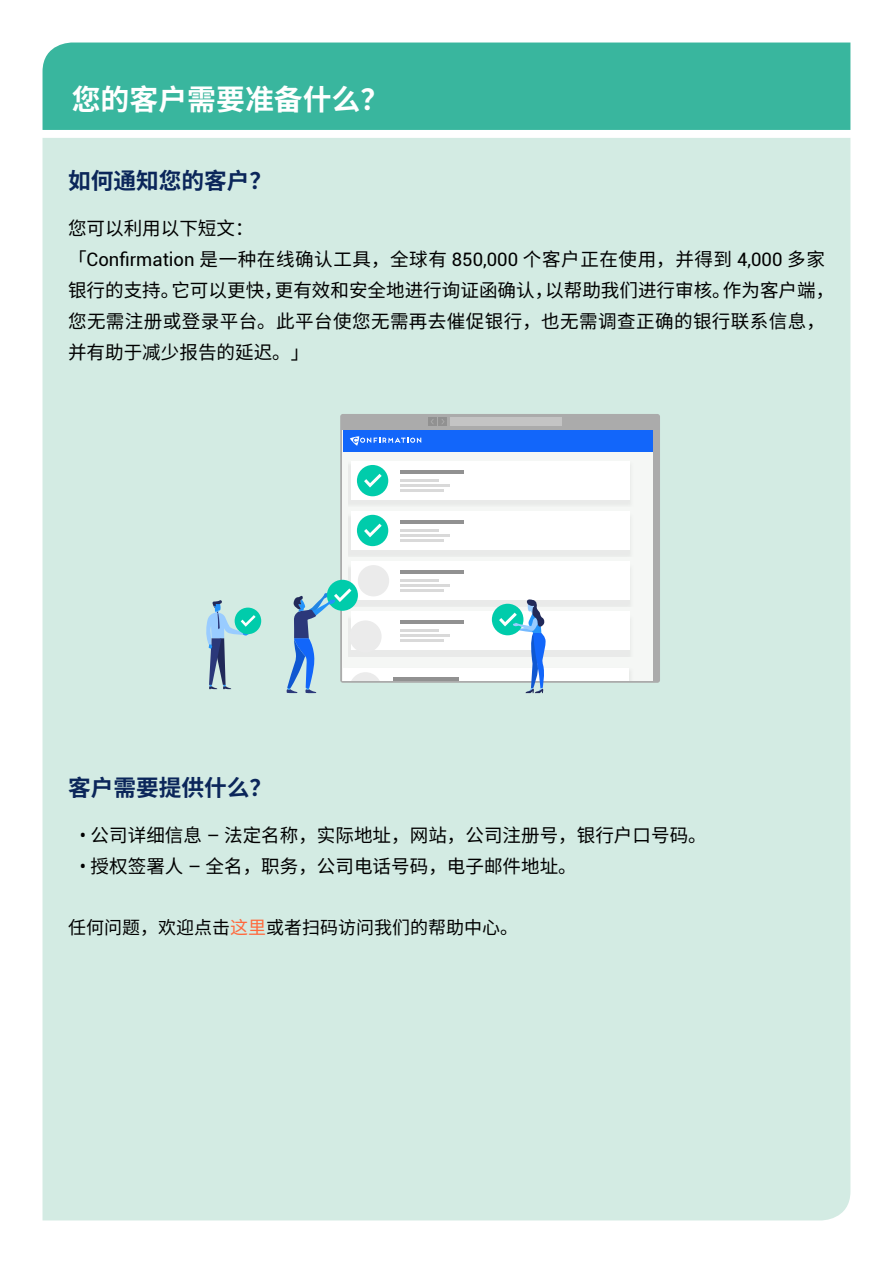
<style>
.page{position:relative;width:893px;height:1263px;background:#fff}
.page>*{position:absolute;margin:0;border:0;box-sizing:border-box;transform-origin:0 0}
.t1{font:700 28.8px "Noto Sans SC";color:#fff}
.t2{font:700 22.65px "Noto Sans SC";color:#0b265a}
.t3{font:18.6px/30.9px "Noto Sans SC";letter-spacing:.02em;color:#000}
.t4{font:18.6px "Noto Sans SC";color:#000}
.t5{font:18px "Noto Sans SC";color:#000}
.s1{font-family:"Roboto"}
.s2{color:#ff693d}
</style>
<div class="page">
<div style="left:43px;top:138px;width:807px;height:1082px;background:#d3ebe3"></div>
<div style="left:43px;top:43px;width:807px;height:87px;background:#39b69e"></div>
<div style="left:340px;top:414px;width:320px;height:269px;background:#ababab;border-radius:3px"></div>
<div style="left:450px;top:417px;width:111px;height:9px;background:#c4c4c4"></div>
<div style="left:439px;top:417px;width:8px;height:9px;background:#919191"></div>
<div style="left:428px;top:417px;width:8px;height:9px;background:#919191"></div>
<svg style="left:343px;top:429px;width:310px;height:251px;background:#eceff0"></svg>
<div style="left:343px;top:430px;width:310px;height:21px;background:#1266fa"></div>
<svg style="left:350px;top:436px;width:71px;height:10px"></svg>
<div style="left:351px;top:461px;width:279px;height:39px;background:#fff"></div>
<div style="left:357px;top:465px;width:31px;height:31px;background:#00ccab;border-radius:50%"></div>
<svg style="left:364px;top:474px;width:18px;height:13px"></svg>
<hr style="left:401px;top:470px;width:63px;height:4px;background:#919191">
<hr style="left:401px;top:479px;width:38px;height:3px;background:#d9d9d9">
<hr style="left:401px;top:484px;width:49px;height:3px;background:#d9d9d9">
<hr style="left:401px;top:489px;width:43px;height:3px;background:#d9d9d9">
<div style="left:351px;top:511px;width:279px;height:39px;background:#fff"></div>
<div style="left:357px;top:515px;width:31px;height:31px;background:#00ccab;border-radius:50%"></div>
<svg style="left:364px;top:524px;width:18px;height:13px"></svg>
<hr style="left:401px;top:520px;width:63px;height:3px;background:#919191">
<hr style="left:401px;top:529px;width:38px;height:2px;background:#d9d9d9">
<hr style="left:401px;top:534px;width:49px;height:2px;background:#d9d9d9">
<hr style="left:401px;top:539px;width:43px;height:2px;background:#d9d9d9">
<div style="left:351px;top:561px;width:279px;height:39px;background:#fff"></div>
<hr style="left:401px;top:570px;width:63px;height:3px;background:#919191">
<hr style="left:401px;top:579px;width:38px;height:2px;background:#d9d9d9">
<hr style="left:401px;top:584px;width:49px;height:2px;background:#d9d9d9">
<hr style="left:401px;top:589px;width:43px;height:2px;background:#d9d9d9">
<div style="left:351px;top:611px;width:279px;height:38px;background:#fff"></div>
<hr style="left:401px;top:620px;width:63px;height:3px;background:#919191">
<hr style="left:401px;top:629px;width:38px;height:2px;background:#d9d9d9">
<hr style="left:401px;top:634px;width:49px;height:2px;background:#d9d9d9">
<hr style="left:401px;top:639px;width:43px;height:2px;background:#d9d9d9">
<div style="left:343px;top:668px;width:286px;height:12px;background:#fff"></div>
<hr style="left:393px;top:677px;width:66px;height:3px;background:#919191">
<div style="left:358px;top:565px;width:31px;height:31px;background:#ebebeb;border-radius:50%"></div>
<div style="left:235px;top:608px;width:26px;height:26px;background:#00ccab;border-radius:50%"></div>
<svg style="left:205px;top:600px;width:51px;height:89px;background:#9ecad1"></svg>
<div style="left:327px;top:580px;width:31px;height:31px;background:#00ccab;border-radius:50%"></div>
<svg style="left:286px;top:588px;width:96px;height:105px"></svg>
<div style="left:492px;top:604px;width:31px;height:31px;background:#00ccab;border-radius:50%"></div>
<svg style="left:499px;top:599px;width:47px;height:94px"></svg>
<h1 class="t1" style="left:72px;top:83px;width:319px">您的客户需要准备什么？</h1>
<p class="t2" style="left:68px;top:168px;width:206px">如何通知您的客户？</p>
<p class="t3" style="left:68px;top:213px;width:768px">您可以利用以下短文：<br>「<span class="s1">Confirmation</span> 是一种在线确认工具，全球有 <span class="s1">850,000</span> 个客户正在使用，并得到 <span class="s1">4,000</span> 多家银行的支持。它可以更快，更有效和安全地进行询证函确认，以帮助我们进行审核。作为客户端，您无需注册或登录平台。此平台使您无需再去催促银行，也无需调查正确的银行联系信息，并有助于减少报告的延迟。」</p>
<p class="t2" style="left:68px;top:775px;width:206px">客户需要提供什么？</p>
<p class="t4" style="left:80px;top:824px;width:629px"><span class="s1">•</span> 公司详细信息 <span class="s1">–</span> 法定名称，实际地址，网站，公司注册号，银行户口号码。</p>
<p class="t4" style="left:80px;top:855px;width:499px"><span class="s1">•</span> 授权签署人 <span class="s1">–</span> 全名，职务，公司电话号码，电子邮件地址。</p>
<p class="t5" style="left:68px;top:917px;width:452px">任何问题，欢迎点击<span class="s2">这里</span>或者扫码访问我们的帮助中心。</p>
</div>
